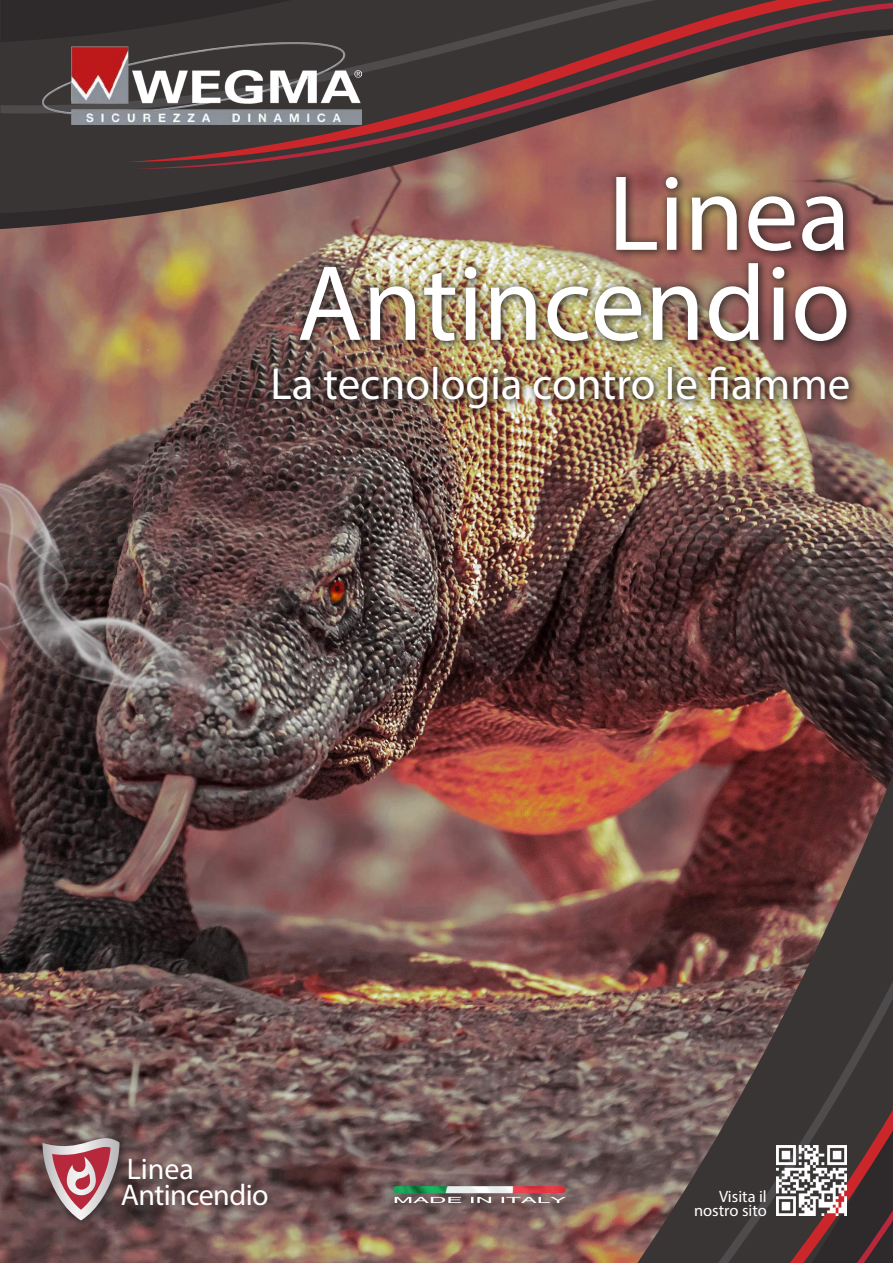
<style>
.page{position:relative;width:893px;height:1263px;background:#fff}
.page>*{position:absolute;margin:0;border:0;box-sizing:border-box;transform-origin:0 0}
.t1{font:108px/90px "Myriad Pro";color:#fff;text-align:right}
.t2{font:45px "Myriad Pro";color:#fff}
.t3{font:30px/25.5px "Myriad Pro";letter-spacing:-.02em;color:#fff}
.t4{font:16.5px/13.5px "Myriad Pro";color:#fff;text-align:right}
</style>
<div class="page">
<svg style="left:0;top:0;width:126px;height:1263px;background:#614a47"></svg>
<img style="left:126px;top:0;width:767px;height:1263px">
<div style="left:38px;top:1133px;width:93px;height:97px;background:#241f1f;opacity:.75"></div>
<svg style="left:42px;top:1138px;width:78px;height:82px;background:#a3767c"></svg>
<img style="left:43px;top:43px;width:318px;height:82px">
<div style="left:292px;top:169px;width:565px;height:182px;background:#241f1f;opacity:.75"></div>
<div style="left:266px;top:358px;width:594px;height:60px;background:#241f1f;opacity:.75"></div>
<img style="left:777px;top:1146px;width:70px;height:69px">
<img style="left:394px;top:1186px;width:171px;height:17px">
<h1 class="t1" style="left:297px;top:167px;width:555px">Linea<br>Antincendio</h1>
<p class="t2" style="left:271px;top:356px;width:581px">La tecnologia contro le fiamme</p>
<p class="t3" style="left:121px;top:1156px;width:149px">Linea<br>Antincendio</p>
<p class="t4" style="left:694px;top:1189px;width:74px">Visita il nostro sito</p>
</div>
